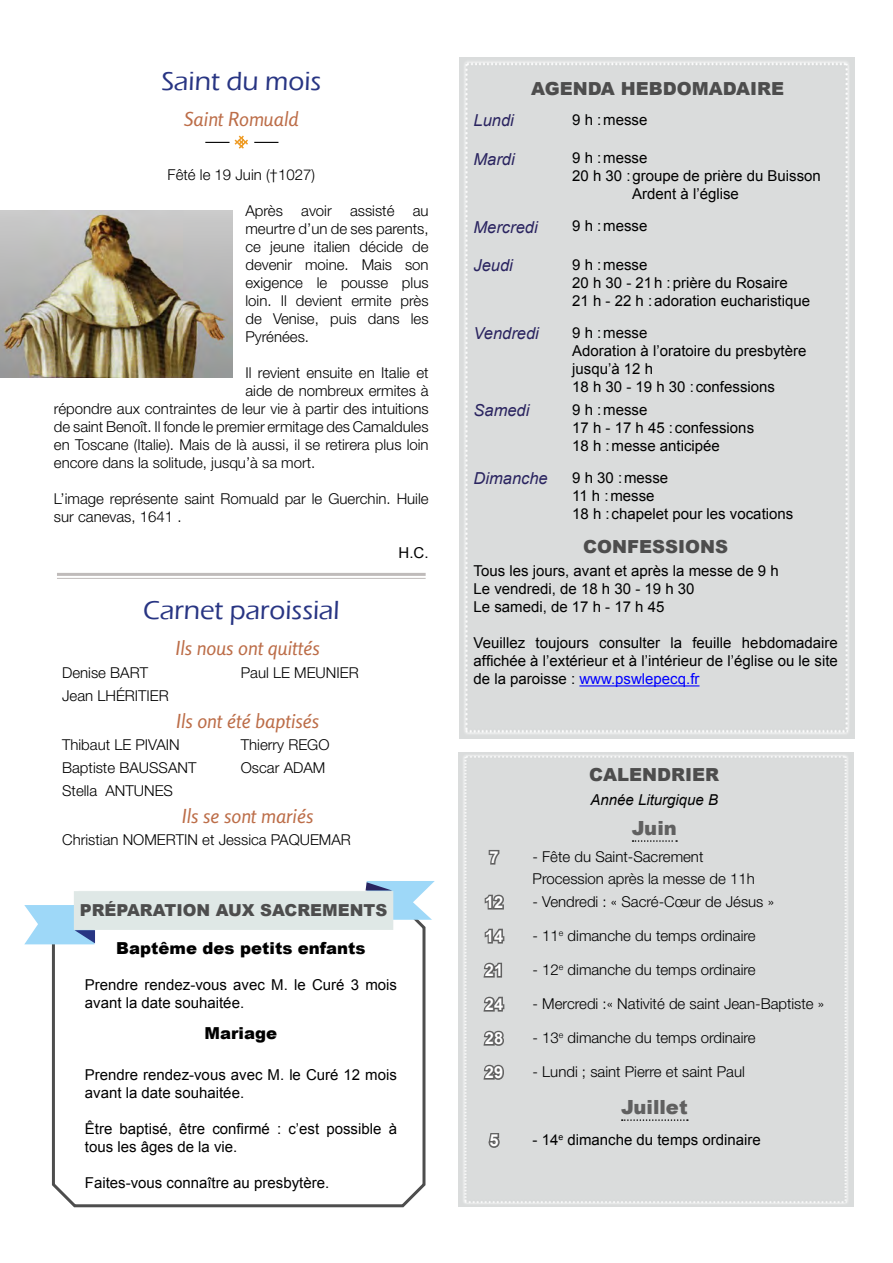
<style>
.page{position:relative;width:893px;height:1263px;background:#fff}
.page>*{position:absolute;margin:0;border:0;box-sizing:border-box;transform-origin:0 0}
.t1{font:500 27px "Eras ITC";color:#283583}
.t2{font:italic 19.5px "Rosario";color:#bc6d48}
.t3{font:900 19.5px "Arial";color:#606060}
.t4{font:900 18px "Arial";color:#4d4d4d}
.t5{font:italic 16.5px "Arial";color:#2a2460}
.t6{font:900 16.5px "Arial";color:#000}
.t7{font:900 16.5px "Arial";color:#4d4d4d}
.t8{font:700 16.5px "Arial";color:#fff}
.t9{font:300 15px/18px "Helvetica Neue LT Std";color:#000}
.t10{font:15px/18px "Arial";color:#000}
.t11{font:italic 15px "Arial";color:#000}
.s1{color:#00f}
</style>
<div class="page">
<hr style="left:57px;top:573px;width:369px;height:3px;background:#bfbbba">
<hr style="left:57px;top:578px;width:369px;height:1px;background:#bfbbba">
<img style="left:0;top:210px;width:233px;height:167px">
<svg style="left:50px;top:944px;width:376px;height:264px"></svg>
<svg style="left:24px;top:881px;width:411px;height:63px"></svg>
<svg style="left:205px;top:135px;width:73px;height:14px"></svg>
<div style="left:458px;top:752px;width:396px;height:454px;background:#dadcdc"></div>
<svg style="left:633px;top:840px;width:44px;height:2px"></svg>
<svg style="left:487px;top:848px;width:14px;height:18px"></svg>
<svg style="left:483px;top:892px;width:23px;height:19px"></svg>
<svg style="left:483px;top:924px;width:23px;height:21px"></svg>
<svg style="left:481px;top:960px;width:23px;height:19px"></svg>
<svg style="left:481px;top:992px;width:25px;height:21px"></svg>
<svg style="left:481px;top:1028px;width:25px;height:20px"></svg>
<svg style="left:481px;top:1062px;width:25px;height:20px"></svg>
<svg style="left:622px;top:1119px;width:66px;height:2px"></svg>
<svg style="left:487px;top:1131px;width:15px;height:19px"></svg>
<div style="left:459px;top:58px;width:395px;height:680px;background:#dadcdc"></div>
<hr style="left:579px;top:685px;width:120px;height:1px;background:#00f">
<h1 class="t1" style="left:161px;top:66px;width:161px">Saint du mois</h1>
<h2 class="t2" style="left:184px;top:108px;width:117px">Saint Romuald</h2>
<p class="t9" style="left:168px;top:165px;width:149px">Fêté le 19 Juin (†1027)</p>
<p class="t9" style="left:245px;top:201px;width:185px;text-align:justify">Après avoir assisté au meurtre d’un de ses parents, ce jeune italien décide de devenir moine. Mais son exigence le pousse plus loin. Il devient ermite près de Venise, puis dans les Pyrénées.</p>
<p class="t9" style="left:245px;top:363px;width:185px">Il revient ensuite en Italie et</p>
<p class="t9" style="left:245px;top:381px;width:185px">aide de nombreux ermites à</p>
<p class="t9" style="left:54px;top:399px;width:376px">répondre aux contraintes de leur vie à partir des intuitions</p>
<p class="t9" style="left:54px;top:417px;width:376px">de saint Benoît. Il fonde le premier ermitage des Camaldules</p>
<p class="t9" style="left:54px;top:435px;width:376px">en Toscane (Italie). Mais de là aussi, il se retirera plus loin</p>
<p class="t9" style="left:54px;top:453px;width:263px">encore dans la solitude, jusqu’à sa mort.</p>
<p class="t9" style="left:54px;top:489px;width:376px">L’image représente saint Romuald par le Guerchin. Huile sur canevas, 1641 .</p>
<p class="t10" style="left:399px;top:544px;width:31px">H.C.</p>
<h1 class="t1" style="left:143px;top:595px;width:198px">Carnet paroissial</h1>
<h2 class="t2" style="left:176px;top:637px;width:146px">Ils nous ont quittés</h2>
<p class="t9" style="left:62px;top:663px;width:87px">Denise BART</p>
<p class="t9" style="left:241px;top:663px;width:119px">Paul LE MEUNIER</p>
<p class="t9" style="left:62px;top:686px;width:108px">Jean LHÉRITIER</p>
<h2 class="t2" style="left:176px;top:709px;width:145px">Ils ont été baptisés</h2>
<p class="t9" style="left:62px;top:736px;width:119px">Thibaut LE PIVAIN</p>
<p class="t9" style="left:241px;top:736px;width:90px">Thierry REGO</p>
<p class="t9" style="left:62px;top:758px;width:136px">Baptiste BAUSSANT</p>
<p class="t9" style="left:241px;top:758px;width:86px">Oscar ADAM</p>
<p class="t9" style="left:62px;top:781px;width:112px">Stella ANTUNES</p>
<h2 class="t2" style="left:182px;top:804px;width:133px">Ils se sont mariés</h2>
<p class="t9" style="left:62px;top:831px;width:290px">Christian NOMERTIN et Jessica PAQUEMAR</p>
<p class="t7" style="left:80px;top:898px;width:309px">PRÉPARATION AUX SACREMENTS</p>
<p class="t6" style="left:116px;top:936px;width:251px">Baptême des petits enfants</p>
<p class="t10" style="left:85px;top:976px;width:314px">Prendre rendez-vous avec M. le Curé 3 mois avant la date souhaitée.</p>
<p class="t6" style="left:205px;top:1021px;width:74px">Mariage</p>
<p class="t10" style="left:85px;top:1066px;width:314px">Prendre rendez-vous avec M. le Curé 12 mois avant la date souhaitée.</p>
<p class="t10" style="left:85px;top:1120px;width:314px">Être baptisé, être confirmé : c’est possible à tous les âges de la vie.</p>
<p class="t10" style="left:85px;top:1174px;width:246px">Faites-vous connaître au presbytère.</p>
<p class="t4" style="left:531px;top:76px;width:255px">AGENDA HEBDOMADAIRE</p>
<p class="t5" style="left:474px;top:110px;width:42px">Lundi</p>
<p class="t10" style="left:572px;top:111px;width:77px">9 h :messe</p>
<p class="t5" style="left:474px;top:148px;width:43px">Mardi</p>
<p class="t10" style="left:572px;top:149px;width:77px">9 h :messe</p>
<p class="t10" style="left:572px;top:167px;width:250px">20 h 30 :groupe de prière du Buisson</p>
<p class="t10" style="left:632px;top:185px;width:108px">Ardent à l’église</p>
<p class="t5" style="left:474px;top:216px;width:66px">Mercredi</p>
<p class="t10" style="left:572px;top:217px;width:77px">9 h :messe</p>
<p class="t5" style="left:474px;top:254px;width:41px">Jeudi</p>
<p class="t10" style="left:572px;top:255px;width:239px">9 h :messe<br>20 h 30 - 21h :prière du Rosaire<br>21 h - 22 h :adoration eucharistique</p>
<p class="t5" style="left:474px;top:322px;width:67px">Vendredi</p>
<p class="t10" style="left:572px;top:323px;width:236px">9 h :messe<br>Adoration à l’oratoire du presbytère jusqu’à 12 h<br>18 h 30 - 19 h 30 :confessions</p>
<p class="t5" style="left:474px;top:399px;width:57px">Samedi</p>
<p class="t10" style="left:572px;top:400px;width:183px">9 h :messe<br>17 h - 17 h 45 :confessions<br>18 h :messe anticipée</p>
<p class="t5" style="left:474px;top:467px;width:76px">Dimanche</p>
<p class="t10" style="left:572px;top:468px;width:223px">9 h 30 :messe<br>11 h :messe<br>18 h :chapelet pour les vocations</p>
<p class="t4" style="left:583px;top:534px;width:146px">CONFESSIONS</p>
<p class="t10" style="left:474px;top:562px;width:307px">Tous les jours, avant et après la messe de 9 h<br>Le vendredi, de 18 h 30 - 19 h 30<br>Le samedi, de 17 h - 17 h 45</p>
<p class="t10" style="left:474px;top:634px;width:366px;text-align:justify">Veuillez toujours consulter la feuille hebdomadaire affichée à l’extérieur et à l’intérieur de l’église ou le site de la paroisse : <span class="s1">www.pswlepecq.fr</span></p>
<p class="t4" style="left:589px;top:761px;width:132px">CALENDRIER</p>
<p class="t11" style="left:590px;top:790px;width:129px">Année Liturgique B</p>
<h2 class="t3" style="left:632px;top:814px;width:47px">Juin</h2>
<p class="t8" style="left:489px;top:846px;width:11px">7</p>
<p class="t9" style="left:532px;top:845px;width:224px;line-height:22.2px">- Fête du Saint-Sacrement<br>Procession après la messe de 11h</p>
<p class="t8" style="left:485px;top:891px;width:20px">12</p>
<p class="t9" style="left:532px;top:892px;width:243px">- Vendredi : « Sacré-Cœur de Jésus »</p>
<p class="t8" style="left:485px;top:925px;width:20px">14</p>
<p class="t9" style="left:532px;top:926px;width:225px">- 11<sup>e</sup> dimanche du temps ordinaire</p>
<p class="t8" style="left:485px;top:959px;width:20px">21</p>
<p class="t9" style="left:533px;top:960px;width:225px">- 12<sup>e</sup> dimanche du temps ordinaire</p>
<p class="t8" style="left:485px;top:993px;width:20px">24</p>
<p class="t9" style="left:533px;top:994px;width:293px">- Mercredi :« Nativité de saint Jean-Baptiste »</p>
<p class="t8" style="left:485px;top:1027px;width:20px">28</p>
<p class="t9" style="left:533px;top:1028px;width:225px">- 13<sup>e</sup> dimanche du temps ordinaire</p>
<p class="t8" style="left:485px;top:1061px;width:20px">29</p>
<p class="t9" style="left:533px;top:1062px;width:214px">- Lundi ; saint Pierre et saint Paul</p>
<h2 class="t3" style="left:621px;top:1093px;width:68px">Juillet</h2>
<p class="t8" style="left:489px;top:1129px;width:11px">5</p>
<p class="t10" style="left:533px;top:1131px;width:230px">- 14<sup>e</sup> dimanche du temps ordinaire</p>
</div>
